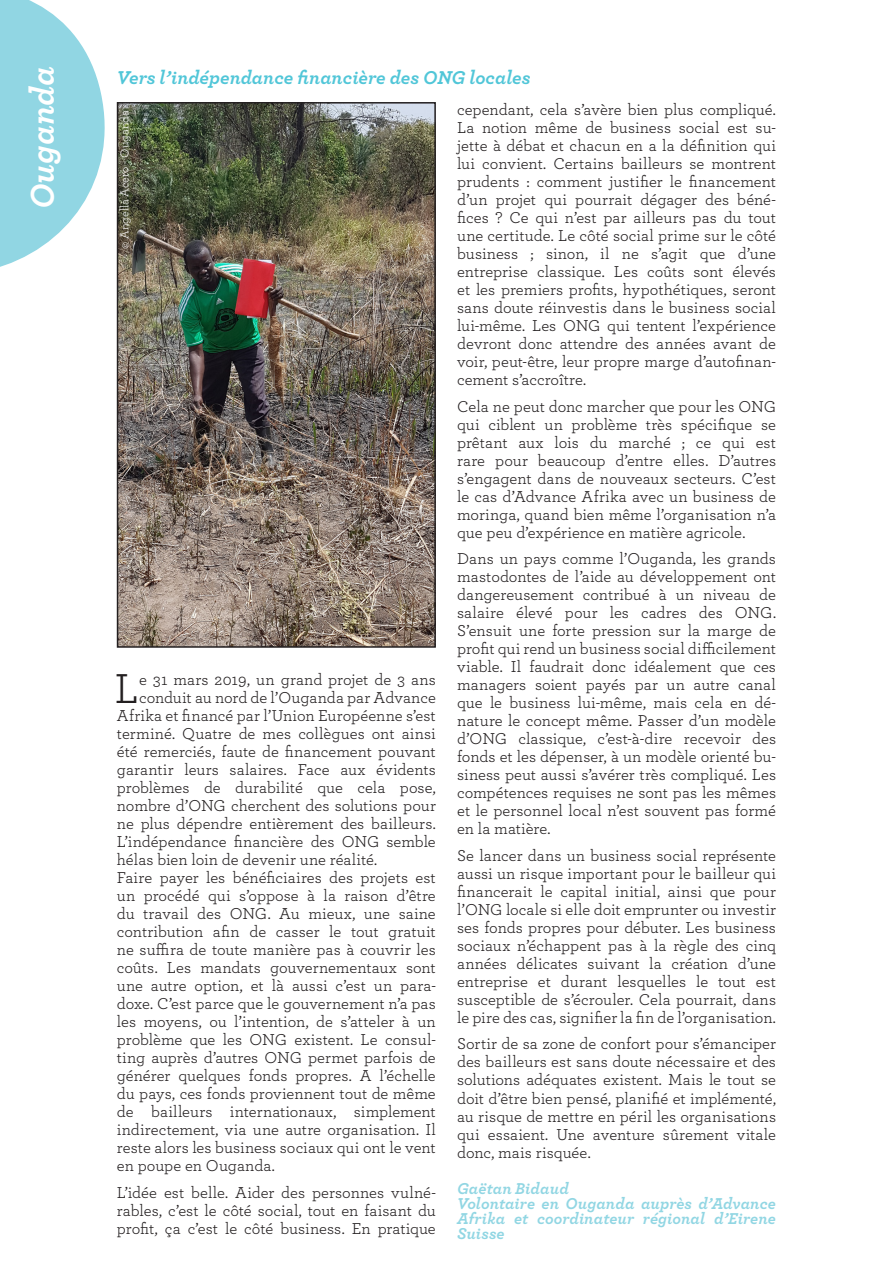
<style>
.page{position:relative;width:893px;height:1263px;background:#fff}
.page>*{position:absolute;margin:0;border:0;box-sizing:border-box;transform-origin:0 0}
.t1{font:43.8px "Archer";color:#231f20}
.t2{font:italic 700 34.5px "Archer";color:#fff}
.t3{font:italic 700 19.5px "Archer";color:#51c6d8}
.t4{font:16.5px/18px "Archer";color:#231f20;text-align:justify}
.t5{font:italic 700 16.5px/15px "Archer";color:#91d6e3}
.t6{font:12px "Archer";letter-spacing:-.005em;color:#fff}
</style>
<div class="page">
<svg style="left:0;top:0;width:117px;height:270px"></svg>
<img style="left:120px;top:105px;width:313px;height:540px">
<div style="left:117px;top:102px;width:319px;height:546px;border:2px solid #231f20"></div>
<h2 class="t2" style="left:15px;top:209px;width:144px;rotate:-90deg">Ouganda</h2>
<p class="t3" style="left:117px;top:62px;width:415px">Vers l’indépendance financière des ONG locales</p>
<p class="t6" style="left:116px;top:249px;width:140px;rotate:-90deg">© Angella Acero - Ouganda</p>
<h1 class="t1" style="left:115px;top:658px;width:26px">L</h1>
<p class="t4" style="left:139px;top:670px;width:298px">e 31 mars 2019, un grand projet de 3 ans</p>
<p class="t4" style="left:139px;top:688px;width:298px">conduit au nord de l’Ouganda par Advance</p>
<p class="t4" style="left:117px;top:706px;width:320px">Afrika et financé par l’Union Européenne s’est</p>
<p class="t4" style="left:117px;top:724px;width:320px">terminé. Quatre de mes collègues ont ainsi</p>
<p class="t4" style="left:117px;top:742px;width:320px">été remerciés, faute de financement pouvant</p>
<p class="t4" style="left:117px;top:760px;width:320px">garantir leurs salaires. Face aux évidents</p>
<p class="t4" style="left:117px;top:778px;width:320px">problèmes de durabilité que cela pose,</p>
<p class="t4" style="left:117px;top:796px;width:320px">nombre d’ONG cherchent des solutions pour</p>
<p class="t4" style="left:117px;top:814px;width:320px">ne plus dépendre entièrement des bailleurs.</p>
<p class="t4" style="left:117px;top:832px;width:320px">L’indépendance financière des ONG semble</p>
<p class="t4" style="left:117px;top:850px;width:262px">hélas bien loin de devenir une réalité.</p>
<p class="t4" style="left:117px;top:868px;width:320px">Faire payer les bénéficiaires des projets est</p>
<p class="t4" style="left:117px;top:886px;width:320px">un procédé qui s’oppose à la raison d’être</p>
<p class="t4" style="left:117px;top:904px;width:320px">du travail des ONG. Au mieux, une saine</p>
<p class="t4" style="left:117px;top:922px;width:320px">contribution afin de casser le tout gratuit</p>
<p class="t4" style="left:117px;top:940px;width:320px">ne suffira de toute manière pas à couvrir les</p>
<p class="t4" style="left:117px;top:958px;width:320px">coûts. Les mandats gouvernementaux sont</p>
<p class="t4" style="left:117px;top:976px;width:320px">une autre option, et là aussi c’est un para-</p>
<p class="t4" style="left:117px;top:994px;width:320px">doxe. C’est parce que le gouvernement n’a pas</p>
<p class="t4" style="left:117px;top:1012px;width:320px">les moyens, ou l’intention, de s’atteler à un</p>
<p class="t4" style="left:117px;top:1030px;width:320px">problème que les ONG existent. Le consul-</p>
<p class="t4" style="left:117px;top:1048px;width:320px">ting auprès d’autres ONG permet parfois de</p>
<p class="t4" style="left:117px;top:1066px;width:320px">générer quelques fonds propres. A l’échelle</p>
<p class="t4" style="left:117px;top:1084px;width:320px">du pays, ces fonds proviennent tout de même</p>
<p class="t4" style="left:117px;top:1102px;width:320px">de bailleurs internationaux, simplement</p>
<p class="t4" style="left:117px;top:1120px;width:320px">indirectement, via une autre organisation. Il</p>
<p class="t4" style="left:117px;top:1138px;width:320px">reste alors les business sociaux qui ont le vent</p>
<p class="t4" style="left:117px;top:1156px;width:159px">en poupe en Ouganda.</p>
<p class="t4" style="left:117px;top:1183px;width:320px">L’idée est belle. Aider des personnes vulné&shy;rables, c’est le côté social, tout en faisant du profit, ça c’est le côté business. En pratique</p>
<p class="t4" style="left:457px;top:100px;width:320px">cependant, cela s’avère bien plus compliqué.<br>La notion même de business social est su&shy;jette à débat et chacun en a la définition qui lui convient. Certains bailleurs se montrent prudents : comment justifier le financement d’un projet qui pourrait dégager des béné&shy;fices ? Ce qui n’est par ailleurs pas du tout une certitude. Le côté social prime sur le côté business ; sinon, il ne s’agit que d’une entreprise classique. Les coûts sont élevés et les premiers profits, hypothétiques, seront sans doute réinvestis dans le business social lui-même. Les ONG qui tentent l’expérience devront donc attendre des années avant de voir, peut-être, leur propre marge d’autofinan&shy;cement s’accroître.</p>
<p class="t4" style="left:457px;top:397px;width:320px">Cela ne peut donc marcher que pour les ONG qui ciblent un problème très spécifique se prêtant aux lois du marché ; ce qui est rare pour beaucoup d’entre elles. D’autres s’engagent dans de nouveaux secteurs. C’est le cas d’Advance Afrika avec un business de moringa, quand bien même l’organisation n’a que peu d’expérience en matière agricole.</p>
<p class="t4" style="left:457px;top:549px;width:320px">Dans un pays comme l’Ouganda, les grands mastodontes de l’aide au développement ont dangereusement contribué à un niveau de salaire élevé pour les cadres des ONG.<br>S’ensuit une forte pression sur la marge de profit qui rend un business social difficilement viable. Il faudrait donc idéalement que ces managers soient payés par un autre canal que le business lui-même, mais cela en dé&shy;nature le concept même. Passer d’un modèle d’ONG classique, c’est-à-dire recevoir des fonds et les dépenser, à un modèle orienté bu&shy;siness peut aussi s’avérer très compliqué. Les compétences requises ne sont pas les mêmes et le personnel local n’est souvent pas formé en la matière.</p>
<p class="t4" style="left:457px;top:846px;width:320px">Se lancer dans un business social représente aussi un risque important pour le bailleur qui financerait le capital initial, ainsi que pour l’ONG locale si elle doit emprunter ou investir ses fonds propres pour débuter. Les business sociaux n’échappent pas à la règle des cinq années délicates suivant la création d’une entreprise et durant lesquelles le tout est susceptible de s’écrouler. Cela pourrait, dans le pire des cas, signifier la fin de l’organisation.</p>
<p class="t4" style="left:457px;top:1034px;width:320px">Sortir de sa zone de confort pour s’émanciper des bailleurs est sans doute nécessaire et des solutions adéquates existent. Mais le tout se doit d’être bien pensé, planifié et implémenté, au risque de mettre en péril les organisations qui essaient. Une aventure sûrement vitale donc, mais risquée.</p>
<p class="t5" style="left:457px;top:1179px;width:320px">Gaëtan Bidaud<br>Volontaire en Ouganda auprès d’Advance<br>Afrika et coordinateur régional d’Eirene<br>Suisse</p>
</div>
